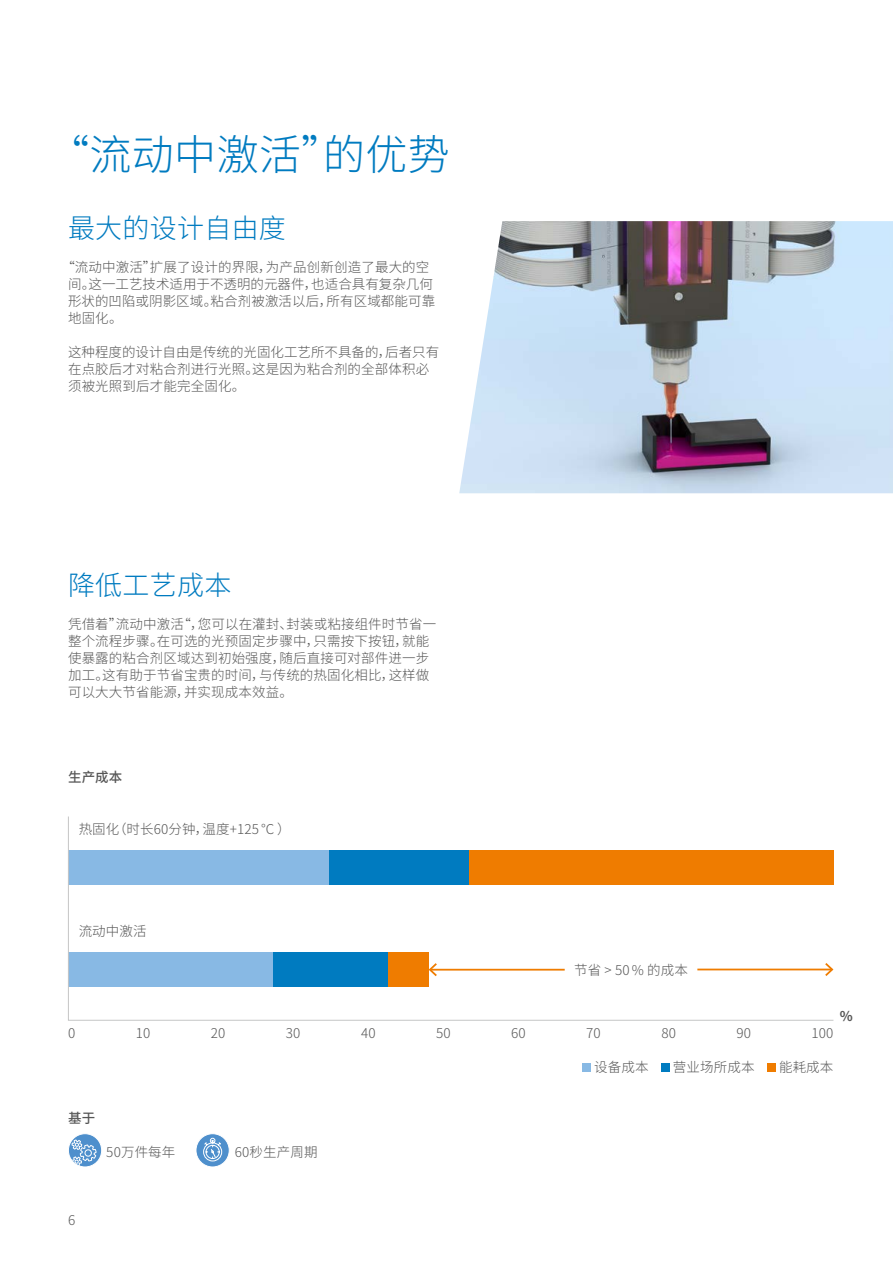
<style>
.page{position:relative;width:893px;height:1263px;background:#fff}
.page>*{position:absolute;margin:0;border:0;box-sizing:border-box;transform-origin:0 0}
.t1{font:300 42px "Noto Sans CJ Ksc";letter-spacing:.01em;color:#007bc0}
.t2{font:300 27px "Noto Sans CJ Ksc";letter-spacing:.01em;color:#007bc0}
.t3{font:300 13.5px/17px "Noto Sans CJ Ksc";letter-spacing:.01em;color:#565656}
.t4{font:500 13.5px "Noto Sans CJ Ksc";letter-spacing:.01em;color:#565656}
.t5{font:700 13.5px "Noto Sans CJ Ksc";color:#565656}
</style>
<div class="page">
<img style="left:459px;top:221px;width:434px;height:272px">
<svg style="left:68px;top:816px;width:766px;height:205px"></svg>
<svg style="left:68px;top:1134px;width:34px;height:33px"></svg>
<svg style="left:71px;top:1135px;width:25px;height:30px"></svg>
<div style="left:68px;top:1133px;width:34px;height:34px;border:1px solid #fff;border-radius:50%"></div>
<div style="left:196px;top:1134px;width:33px;height:33px;background:#4e8fcc;border-radius:50%"></div>
<svg style="left:203px;top:1137px;width:19px;height:25px"></svg>
<div style="left:196px;top:1133px;width:34px;height:34px;border:1px solid #fff;border-radius:50%"></div>
<div style="left:582px;top:1063px;width:9px;height:9px;background:#88b9e4"></div>
<div style="left:661px;top:1063px;width:9px;height:9px;background:#007bc0"></div>
<div style="left:767px;top:1063px;width:9px;height:9px;background:#ef7c00"></div>
<h1 class="t1" style="left:48px;top:131px;width:404px">“流动中激活”的优势</h1>
<h2 class="t2" style="left:68px;top:213px;width:219px">最大的设计自由度</h2>
<p class="t3" style="left:68px;top:259px;width:369px;text-indent:-7px">“流动中激活”扩展了设计的界限，为产品创新创造了最大的空间。这一工艺技术适用于不透明的元器件，也适合具有复杂几何形状的凹陷或阴影区域。粘合剂被激活以后，所有区域都能可靠地固化。</p>
<p class="t3" style="left:68px;top:344px;width:373px">这种程度的设计自由是传统的光固化工艺所不具备的，后者只有在点胶后才对粘合剂进行光照。这是因为粘合剂的全部体积必须被光照到后才能完全固化。</p>
<h2 class="t2" style="left:68px;top:570px;width:165px">降低工艺成本</h2>
<p class="t3" style="left:68px;top:616px;width:370px">凭借着”流动中激活“，您可以在灌封、封装或粘接组件时节省一整个流程步骤。在可选的光预固定步骤中，只需按下按钮，就能使暴露的粘合剂区域达到初始强度，随后直接可对部件进一步加工。这有助于节省宝贵的时间，与传统的热固化相比，这样做可以大大节省能源，并实现成本效益。</p>
<p class="t4" style="left:68px;top:770px;width:56px">生产成本</p>
<p class="t3" style="left:79px;top:820px;width:214px">热固化（时长60分钟，温度+125 °C ）</p>
<p class="t3" style="left:79px;top:922px;width:70px">流动中激活</p>
<p class="t3" style="left:574px;top:962px;width:115px">节省 &gt; 50% 的成本</p>
<p class="t5" style="left:840px;top:1008px;width:14px">%</p>
<p class="t3" style="left:68px;top:1024px;width:9px">0</p>
<p class="t3" style="left:136px;top:1024px;width:16px">10</p>
<p class="t3" style="left:211px;top:1024px;width:16px">20</p>
<p class="t3" style="left:286px;top:1024px;width:16px">30</p>
<p class="t3" style="left:361px;top:1024px;width:16px">40</p>
<p class="t3" style="left:436px;top:1024px;width:16px">50</p>
<p class="t3" style="left:511px;top:1024px;width:16px">60</p>
<p class="t3" style="left:586px;top:1024px;width:16px">70</p>
<p class="t3" style="left:661px;top:1024px;width:16px">80</p>
<p class="t3" style="left:736px;top:1024px;width:16px">90</p>
<p class="t3" style="left:811px;top:1024px;width:23px">100</p>
<p class="t4" style="left:68px;top:1110px;width:29px">基于</p>
<p class="t3" style="left:106px;top:1143px;width:71px">50万件每年</p>
<p class="t3" style="left:235px;top:1143px;width:84px">60秒生产周期</p>
<p class="t3" style="left:68px;top:1211px;width:9px">6</p>
<p class="t3" style="left:594px;top:1058px;width:56px">设备成本</p>
<p class="t3" style="left:673px;top:1058px;width:83px">营业场所成本</p>
<p class="t3" style="left:779px;top:1058px;width:56px">能耗成本</p>
</div>
